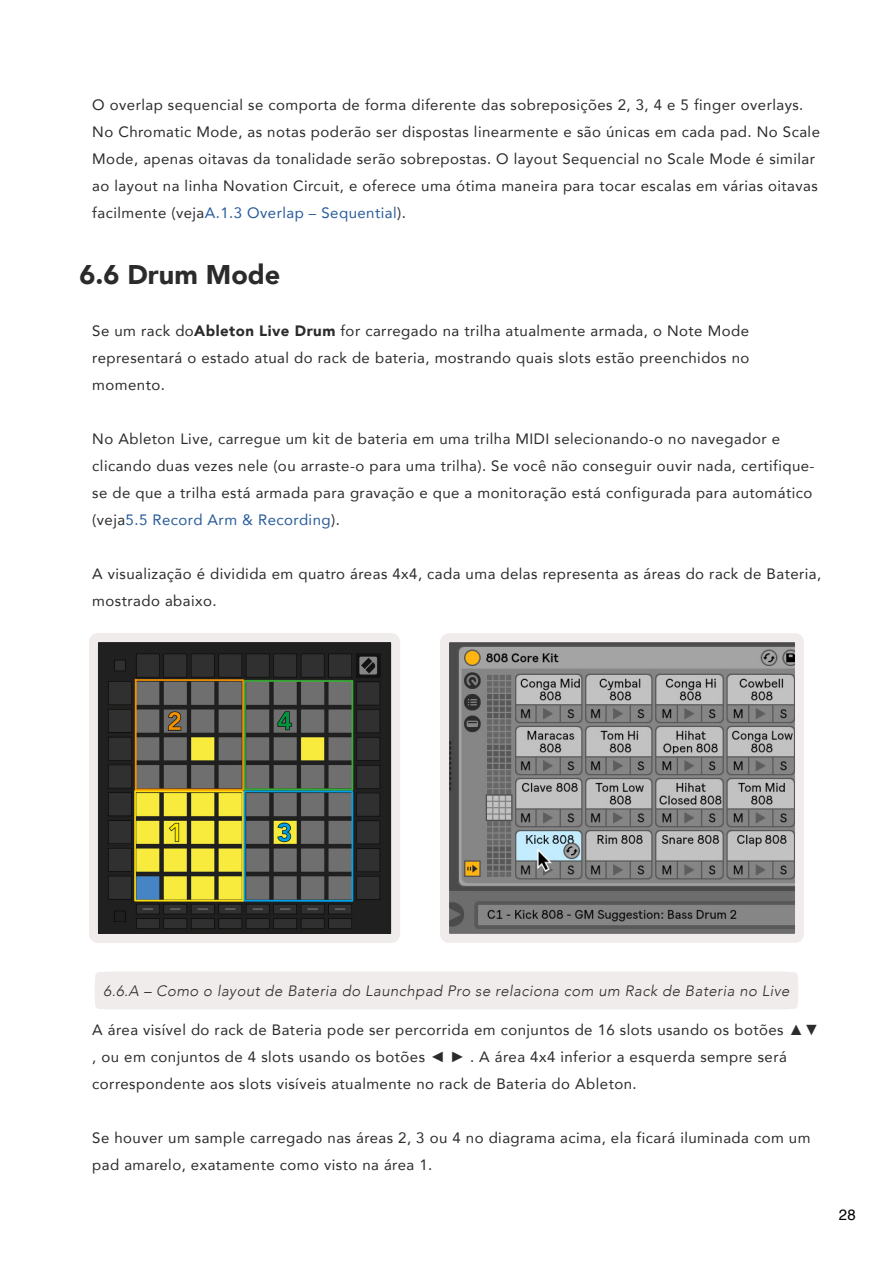
<style>
.page{position:relative;width:893px;height:1263px;background:#fff}
.page>*{position:absolute;margin:0;border:0;box-sizing:border-box;transform-origin:0 0}
.t1{font:900 27px "Avenir";color:#2b2b2b}
.t2{font:15px/27px "Avenir";letter-spacing:.03em;color:#2b2b2b}
.t3{font:italic 300 15px "Avenir";letter-spacing:.03em;color:#2b2b2b}
.t4{font:15px "Helvetica";color:#000}
.s1{color:#275b9b}
.s2{font-weight:900}
.s3{font-family:"Arial";font-weight:700}
</style>
<div class="page">
<div style="left:95px;top:971px;width:703px;height:38px;border:18px solid #f0eceb;border-radius:4px"></div>
<img style="left:99px;top:643px;width:291px;height:290px">
<div style="left:89px;top:633px;width:311px;height:310px;border:9px solid #f0eceb;border-radius:4px"></div>
<img style="left:450px;top:643px;width:344px;height:290px">
<div style="left:440px;top:633px;width:364px;height:310px;border:9px solid #f0eceb;border-radius:4px"></div>
<p class="t2" style="left:92px;top:91px;width:729px">O overlap sequencial se comporta de forma diferente das sobreposições 2, 3, 4 e 5 finger overlays.<br>No Chromatic Mode, as notas poderão ser dispostas linearmente e são únicas em cada pad. No Scale Mode, apenas oitavas da tonalidade serão sobrepostas. O layout Sequencial no Scale Mode é similar ao layout na linha Novation Circuit, e oferece uma ótima maneira para tocar escalas em várias oitavas facilmente (veja<span class="s1">A.1.3 Overlap – Sequential</span>).</p>
<h1 class="t1" style="left:80px;top:251px;width:202px">6.6 Drum Mode</h1>
<p class="t2" style="left:92px;top:317px;width:659px;text-align:justify">Se um rack do<span class="s2">Ableton Live Drum</span> for carregado na trilha atualmente armada, o Note Mode representará o estado atual do rack de bateria, mostrando quais slots estão preenchidos no momento.</p>
<p class="t2" style="left:92px;top:425px;width:724px">No Ableton Live, carregue um kit de bateria em uma trilha MIDI selecionando-o no navegador e clicando duas vezes nele (ou arraste-o para uma trilha). Se você não conseguir ouvir nada, certifique&shy;se de que a trilha está armada para gravação e que a monitoração está configurada para automático (veja<span class="s1">5.5 Record Arm &amp; Recording</span>).</p>
<p class="t2" style="left:92px;top:560px;width:731px">A visualização é dividida em quatro áreas 4x4, cada uma delas representa as áreas do rack de Bateria, mostrado abaixo.</p>
<p class="t3" style="left:103px;top:981px;width:688px">6.6.A – Como o layout de Bateria do Launchpad Pro se relaciona com um Rack de Bateria no Live</p>
<p class="t2" style="left:92px;top:1016px;width:728px">A área visível do rack de Bateria pode ser percorrida em conjuntos de 16 slots usando os botões <span class="s3">▲▼ </span>, ou em conjuntos de 4 slots usando os botões <span class="s3">◄ ►</span> . A área 4x4 inferior a esquerda sempre será correspondente aos slots visíveis atualmente no rack de Bateria do Ableton.</p>
<p class="t2" style="left:92px;top:1124px;width:720px">Se houver um sample carregado nas áreas 2, 3 ou 4 no diagrama acima, ela ficará iluminada com um pad amarelo, exatamente como visto na área 1.</p>
<p class="t4" style="left:839px;top:1203px;width:18px">28</p>
</div>
